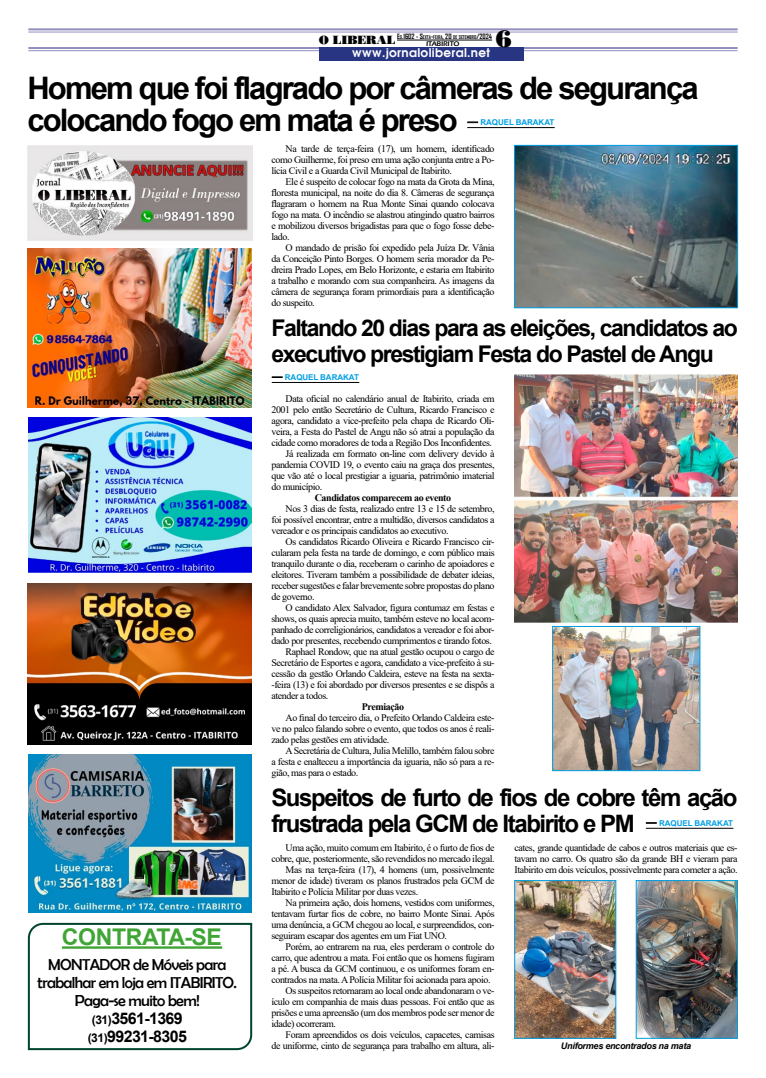
<style>
.page{position:relative;width:766px;height:1078px;background:#fff}
.page>*{position:absolute;margin:0;border:0;box-sizing:border-box;transform-origin:0 0}
.t1{font:700 31px/32px "Arial";letter-spacing:-.06em;color:#000}
.t2{font:700 24px/26px "Arial";letter-spacing:-.06em;color:#000}
.t3{font:24px "Bodnoff";color:#000}
.t4{font:700 23px/26px "Arial";letter-spacing:-.06em;color:#000}
.t5{font:700 23px "Arial";letter-spacing:-.015em;color:#3fa535}
.t6{font:16px/18px "Berlin Sans FB";letter-spacing:-.04em;color:#000;text-align:center}
.t7{font:700 16px/18px "Arial";letter-spacing:-.04em;color:#000}
.t8{font:12px "Avalon";letter-spacing:.03em;color:#fff}
.t9{font:10px/11px "Times New Roman";letter-spacing:-.04em;color:#000;text-align:justify}
.t10{font:700 10px "Times New Roman";letter-spacing:-.04em;color:#000}
.t11{font:italic 700 9px "Arial";letter-spacing:-.03em;color:#000}
.t12{font:700 8px "Arial";letter-spacing:-.005em;color:#009fe3}
.t13{font:7px "Erie Black";color:#000}
.t14{font:700 4.9px "Agency FB";color:#000}
.s1{font-family:"Bodnoff";font-weight:400;font-size:12px}
.s2{font-size:7px}
.s3{font-size:12px}
</style>
<div class="page">
<hr style="left:28px;top:47px;width:709px;height:2px;background:#918dbe">
<hr style="left:28px;top:50px;width:709px;height:1px;background:#918dbe">
<div style="left:319px;top:47px;width:204px;height:13px;background:#283583"></div>
<hr style="left:28px;top:28px;width:709px;height:2px;background:#918dbe">
<hr style="left:28px;top:32px;width:709px;height:1px;background:#918dbe">
<hr style="left:397px;top:40px;width:95px;height:1px;background:#000">
<img style="left:28px;top:249px;width:223px;height:158px">
<img style="left:28px;top:417px;width:224px;height:155px">
<img style="left:28px;top:583px;width:223px;height:161px">
<img style="left:28px;top:754px;width:223px;height:158px">
<svg style="left:272px;top:376px;width:10px;height:2px"></svg>
<hr style="left:272px;top:382px;width:87px;height:1px;background:#000">
<hr style="left:645px;top:827px;width:88px;height:1px;background:#000">
<svg style="left:27px;top:922px;width:226px;height:128px"></svg>
<hr style="left:62px;top:946px;width:160px;height:2px;background:#3fa535">
<hr style="left:467px;top:127px;width:87px;height:1px;background:#000">
<img style="left:28px;top:145px;width:224px;height:95px">
<img style="left:516px;top:147px;width:219px;height:159px">
<div style="left:514px;top:145px;width:223px;height:163px;border:1px solid #009fe3"></div>
<img style="left:514px;top:374px;width:223px;height:248px">
<img style="left:554px;top:628px;width:144px;height:140px">
<div style="left:552px;top:626px;width:148px;height:144px;border:1px solid #009fe3"></div>
<img style="left:516px;top:882px;width:98px;height:154px">
<div style="left:514px;top:880px;width:102px;height:158px;border:1px solid #009fe3"></div>
<img style="left:637px;top:882px;width:98px;height:154px">
<div style="left:635px;top:880px;width:102px;height:158px;border:1px solid #009fe3"></div>
<p class="t13" style="left:426px;top:40px;width:35px">ITABIRITO</p>
<h2 class="t3" style="left:495px;top:23px;width:18px">6</h2>
<h1 class="t1" style="left:27px;top:72px;width:672px">Homem que foi flagrado por câmeras de segurança colocando fogo em mata é preso</h1>
<p class="t14" style="left:319px;top:34px;width:175px"><span class="s1">O LIBERAL</span> <span class="s2">E</span>D<span class="s2">.1602 - S</span>EXTA<span class="s2">-</span>FEIRA<span class="s2">, 20</span> DE SETEMBRO<span class="s2">/2024</span></p>
<p class="t8" style="left:352px;top:45px;width:140px">www.jornaloliberal.net</p>
<p class="t12" style="left:480px;top:116px;width:76px">RAQUEL BARAKAT</p>
<p class="t9" style="left:271px;top:143px;width:225px;text-indent:14px">Na tarde de terça-feira (17), um homem, identificado como Guilherme, foi preso em uma ação conjunta entre a Po&shy;lícia Civil e a Guarda Civil Municipal de Itabirito.</p>
<p class="t9" style="left:271px;top:176px;width:225px;text-indent:14px">Ele é suspeito de colocar fogo na mata da Grota da Mina, floresta municipal, na noite do dia 8. Câmeras de segurança flagraram o homem na Rua Monte Sinai quando colocava fogo na mata. O incêndio se alastrou atingindo quatro bairros e mobilizou diversos brigadistas para que o fogo fosse debe&shy;lado.</p>
<p class="t9" style="left:271px;top:242px;width:225px;text-indent:14px">O mandado de prisão foi expedido pela Juíza Dr. Vânia da Conceição Pinto Borges. O homem seria morador da Pe&shy;dreira Prado Lopes, em Belo Horizonte, e estaria em Itabirito a trabalho e morando com sua companheira. As imagens da câmera de segurança foram primordiais para a identificação do suspeito.</p>
<h3 class="t4" style="left:271px;top:315px;width:468px">Faltando 20 dias para as eleições, candidatos ao executivo prestigiam Festa do Pastel de Angu</h3>
<p class="t12" style="left:285px;top:371px;width:76px">RAQUEL BARAKAT</p>
<p class="t9" style="left:285px;top:392px;width:210px">Data oficial no calendário anual de Itabirito, criada em</p>
<p class="t9" style="left:271px;top:403px;width:225px">2001 pelo então Secretário de Cultura, Ricardo Francisco e</p>
<p class="t9" style="left:271px;top:414px;width:225px">agora, candidato a vice-prefeito pela chapa de Ricardo Oli-</p>
<p class="t9" style="left:271px;top:425px;width:225px">veira, a Festa do Pastel de Angu não só atrai a população da</p>
<p class="t9" style="left:271px;top:436px;width:222px">cidade como moradores de toda a Região Dos Inconfidentes.</p>
<p class="t9" style="left:285px;top:447px;width:210px">Já realizada em formato on-line com delivery devido à</p>
<p class="t9" style="left:271px;top:458px;width:225px">pandemia COVID 19, o evento caiu na graça dos presentes,</p>
<p class="t9" style="left:271px;top:469px;width:225px">que vão até o local prestigiar a iguaria, patrimônio imaterial</p>
<p class="t9" style="left:271px;top:480px;width:52px">do município.</p>
<p class="t10" style="left:314px;top:490px;width:138px">Candidatos comparecem ao evento</p>
<p class="t9" style="left:271px;top:502px;width:225px;text-indent:14px">Nos 3 dias de festa, realizado entre 13 e 15 de setembro, foi possível encontrar, entre a multidão, diversos candidatos a vereador e os principais candidatos ao executivo.</p>
<p class="t9" style="left:271px;top:535px;width:225px;text-indent:14px">Os candidatos Ricardo Oliveira e Ricardo Francisco cir&shy;cularam pela festa na tarde de domingo, e com público mais tranquilo durante o dia, receberam o carinho de apoiadores e eleitores. Tiveram também a possibilidade de debater ideias, receber sugestões e falar brevemente sobre propostas do plano de governo.</p>
<p class="t9" style="left:285px;top:601px;width:210px">O candidato Alex Salvador, figura contumaz em festas e</p>
<p class="t9" style="left:271px;top:612px;width:225px">shows, os quais aprecia muito, também esteve no local acom-</p>
<p class="t9" style="left:271px;top:623px;width:224px">panhado de correligionários, candidatos a vereador e foi abor-</p>
<p class="t9" style="left:271px;top:634px;width:222px">dado por presentes, recebendo cumprimentos e tirando fotos.</p>
<p class="t9" style="left:285px;top:645px;width:210px">Raphael Rondow, que na atual gestão ocupou o cargo de</p>
<p class="t9" style="left:271px;top:656px;width:225px">Secretário de Esportes e agora, candidato a vice-prefeito à su-</p>
<p class="t9" style="left:271px;top:667px;width:225px">cessão da gestão Orlando Caldeira, esteve na festa na sexta-</p>
<p class="t9" style="left:271px;top:678px;width:225px">-feira (13) e foi abordado por diversos presentes e se dispôs a</p>
<p class="t9" style="left:271px;top:689px;width:59px">atender a todos.</p>
<p class="t10" style="left:362px;top:699px;width:44px">Premiação</p>
<p class="t9" style="left:271px;top:711px;width:225px;text-indent:14px">Ao final do terceiro dia, o Prefeito Orlando Caldeira este&shy;ve no palco falando sobre o evento, que todos os anos é reali&shy;zado pelas gestões em atividade.</p>
<p class="t9" style="left:271px;top:744px;width:225px;text-indent:14px">A Secretária de Cultura, Julia Melillo, também falou sobre a festa e enalteceu a importância da iguaria, não só para a re&shy;gião, mas para o estado.</p>
<h3 class="t5" style="left:62px;top:920px;width:161px">CONTRATA-SE</h3>
<h3 class="t6" style="left:38px;top:955px;width:201px">MONTADOR de Móveis para trabalhar em loja em ITABIRITO.<br>Paga-se muito bem!</h3>
<h3 class="t7" style="left:88px;top:1009px;width:101px"><span class="s3">(31)</span>3561-1369 <span class="s3">(31)</span>99231-8305</h3>
<h2 class="t2" style="left:271px;top:784px;width:467px">Suspeitos de furto de fios de cobre têm ação frustrada pela GCM de Itabirito e PM</h2>
<p class="t12" style="left:658px;top:817px;width:76px">RAQUEL BARAKAT</p>
<p class="t9" style="left:285px;top:841px;width:210px">Uma ação, muito comum em Itabirito, é o furto de fios de</p>
<p class="t9" style="left:271px;top:852px;width:225px">cobre, que, posteriormente, são revendidos no mercado ilegal.</p>
<p class="t9" style="left:285px;top:863px;width:210px">Mas na terça-feira (17), 4 homens (um, possivelmente</p>
<p class="t9" style="left:271px;top:874px;width:225px">menor de idade) tiveram os planos frustrados pela GCM de</p>
<p class="t9" style="left:271px;top:885px;width:148px">Itabirito e Polícia Militar por duas vezes.</p>
<p class="t9" style="left:285px;top:896px;width:210px">Na primeira ação, dois homens, vestidos com uniformes,</p>
<p class="t9" style="left:271px;top:907px;width:225px">tentavam furtar fios de cobre, no bairro Monte Sinai. Após</p>
<p class="t9" style="left:271px;top:918px;width:225px">uma denúncia, a GCM chegou ao local, e surpreendidos, con-</p>
<p class="t9" style="left:271px;top:929px;width:177px">seguiram escapar dos agentes em um Fiat UNO.</p>
<p class="t9" style="left:285px;top:940px;width:210px">Porém, ao entrarem na rua, eles perderam o controle do</p>
<p class="t9" style="left:271px;top:951px;width:225px">carro, que adentrou a mata. Foi então que os homens fugiram</p>
<p class="t9" style="left:271px;top:962px;width:225px">a pé. A busca da GCM continuou, e os uniformes foram en-</p>
<p class="t9" style="left:271px;top:973px;width:221px">contrados na mata. A Polícia Militar foi acionada para apoio.</p>
<p class="t9" style="left:285px;top:984px;width:210px">Os suspeitos retornaram ao local onde abandonaram o ve-</p>
<p class="t9" style="left:271px;top:995px;width:225px">ículo em companhia de mais duas pessoas. Foi então que as</p>
<p class="t9" style="left:271px;top:1006px;width:225px">prisões e uma apreensão (um dos membros pode ser menor de</p>
<p class="t9" style="left:271px;top:1017px;width:66px">idade) ocorreram.</p>
<p class="t9" style="left:285px;top:1028px;width:210px">Foram apreendidos os dois veículos, capacetes, camisas</p>
<p class="t9" style="left:271px;top:1039px;width:225px">de uniforme, cinto de segurança para trabalho em altura, ali-</p>
<p class="t9" style="left:514px;top:841px;width:225px">cates, grande quantidade de cabos e outros materiais que es&shy;tavam no carro. Os quatro são da grande BH e vieram para Itabirito em dois veículos, possivelmente para cometer a ação.</p>
<p class="t11" style="left:561px;top:1039px;width:131px">Uniformes encontrados na mata</p>
</div>
